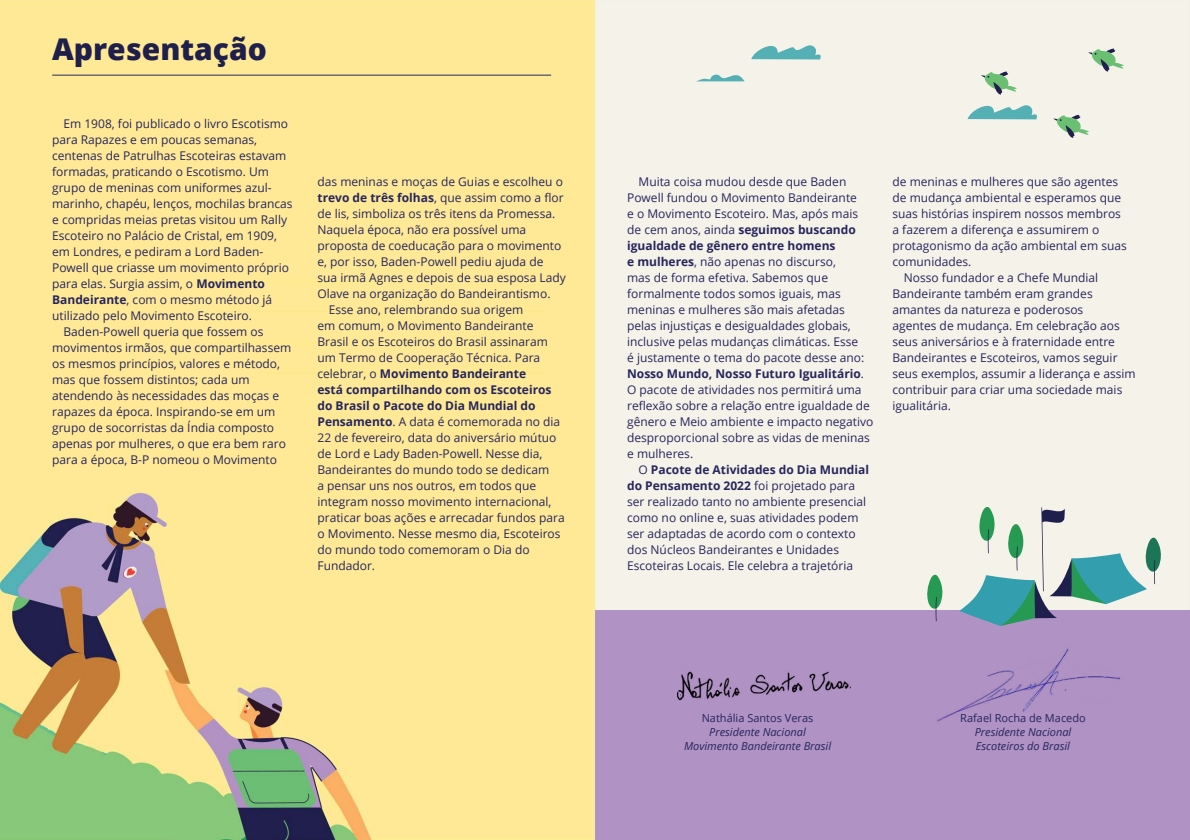
<style>
.page{position:relative;width:1190px;height:840px;background:#fff}
.page>*{position:absolute;margin:0;border:0;box-sizing:border-box;transform-origin:0 0}
.t1{font:800 30px "Open Sans";color:#1e1f4b}
.t2{font:12px/16px "Open Sans";color:#26265c}
.t3{font:700 12px "Open Sans";color:#26265c}
.t4{font:italic 11px/14px "Open Sans";color:#26265c;text-align:center}
.t5{font:11px "Open Sans";color:#26265c}
.s1{font-weight:700}
.s2{font-weight:400}
</style>
<div class="page">
<img style="left:0;top:0;width:1190px;height:840px">
<hr style="left:52px;top:75px;width:499px;height:1px;background:#29265e">
<div style="left:595px;top:610px;width:595px;height:230px;background:#b092c4"></div>
<img style="left:937px;top:648px;width:183px;height:74px">
<svg style="left:927px;top:574px;width:16px;height:47px"></svg>
<svg style="left:959px;top:507px;width:202px;height:119px;background:#b0c8c7"></svg>
<svg style="left:1053px;top:115px;width:36px;height:23px"></svg>
<svg style="left:980px;top:72px;width:37px;height:23px"></svg>
<svg style="left:1088px;top:49px;width:36px;height:23px"></svg>
<svg style="left:967px;top:105px;width:70px;height:14px"></svg>
<svg style="left:751px;top:45px;width:70px;height:14px"></svg>
<svg style="left:694px;top:74px;width:51px;height:8px"></svg>
<img style="left:677px;top:671px;width:173px;height:30px">
<h1 class="t1" style="left:52px;top:26px;width:216px">Apresentação</h1>
<p class="t2" style="left:64px;top:116px;width:226px">Em 1908, foi publicado o livro Escotismo</p>
<p class="t2" style="left:52px;top:132px;width:207px">para Rapazes e em poucas semanas,</p>
<p class="t2" style="left:52px;top:148px;width:236px">centenas de Patrulhas Escoteiras estavam</p>
<p class="t2" style="left:52px;top:164px;width:218px">formadas, praticando o Escotismo. Um</p>
<p class="t2" style="left:52px;top:180px;width:221px">grupo de meninas com uniformes azul-</p>
<p class="t2" style="left:52px;top:196px;width:242px">marinho, chapéu, lenços, mochilas brancas</p>
<p class="t2" style="left:52px;top:212px;width:236px">e compridas meias pretas visitou um Rally</p>
<p class="t2" style="left:52px;top:228px;width:226px">Escoteiro no Palácio de Cristal, em 1909,</p>
<p class="t2" style="left:52px;top:244px;width:213px">em Londres, e pediram a Lord Baden-</p>
<p class="t2" style="left:52px;top:260px;width:238px">Powell que criasse um movimento próprio</p>
<p class="t2" style="left:52px;top:276px;width:214px">para elas. Surgia assim, o <span class="s1">Movimento</span></p>
<p class="t2" style="left:52px;top:292px;width:222px"><span class="s1">Bandeirante</span>, com o mesmo método já</p>
<p class="t2" style="left:52px;top:308px;width:201px">utilizado pelo Movimento Escoteiro.</p>
<p class="t2" style="left:64px;top:324px;width:202px">Baden-Powell queria que fossem os</p>
<p class="t2" style="left:52px;top:340px;width:241px">movimentos irmãos, que compartilhassem</p>
<p class="t2" style="left:52px;top:356px;width:230px">os mesmos princípios, valores e método,</p>
<p class="t2" style="left:52px;top:372px;width:199px">mas que fossem distintos; cada um</p>
<p class="t2" style="left:52px;top:388px;width:228px">atendendo às necessidades das moças e</p>
<p class="t2" style="left:52px;top:404px;width:225px">rapazes da época. Inspirando-se em um</p>
<p class="t2" style="left:52px;top:420px;width:223px">grupo de socorristas da Índia composto</p>
<p class="t2" style="left:52px;top:435px;width:235px">apenas por mulheres, o que era bem raro</p>
<p class="t2" style="left:52px;top:451px;width:226px">para a época, B-P nomeou o Movimento</p>
<p class="t2" style="left:317px;top:173px;width:247px">das meninas e moças de Guias e escolheu o</p>
<p class="t2" style="left:317px;top:189px;width:248px"><span class="s1">trevo de três folhas</span>, que assim como a flor</p>
<p class="t2" style="left:317px;top:205px;width:239px">de lis, simboliza os três itens da Promessa.</p>
<p class="t2" style="left:317px;top:221px;width:210px">Naquela época, não era possível uma</p>
<p class="t2" style="left:317px;top:237px;width:245px">proposta de coeducação para o movimento</p>
<p class="t2" style="left:317px;top:253px;width:227px">e, por isso, Baden-Powell pediu ajuda de</p>
<p class="t2" style="left:317px;top:269px;width:250px">sua irmã Agnes e depois de sua esposa Lady</p>
<p class="t2" style="left:317px;top:285px;width:235px">Olave na organização do Bandeirantismo.</p>
<p class="t2" style="left:329px;top:301px;width:196px">Esse ano, relembrando sua origem</p>
<p class="t2" style="left:317px;top:317px;width:217px">em comum, o Movimento Bandeirante</p>
<p class="t2" style="left:317px;top:333px;width:232px">Brasil e os Escoteiros do Brasil assinaram</p>
<p class="t2" style="left:317px;top:349px;width:224px">um Termo de Cooperação Técnica. Para</p>
<p class="t3" style="left:317px;top:365px;width:210px"><span class="s2">celebrar, o</span> Movimento Bandeirante</p>
<p class="t3" style="left:317px;top:381px;width:236px">está compartilhando com os Escoteiros</p>
<p class="t3" style="left:317px;top:397px;width:220px">do Brasil o Pacote do Dia Mundial do</p>
<p class="t2" style="left:317px;top:413px;width:244px"><span class="s1">Pensamento</span>. A data é comemorada no dia</p>
<p class="t2" style="left:317px;top:429px;width:241px">22 de fevereiro, data do aniversário mútuo</p>
<p class="t2" style="left:317px;top:445px;width:227px">de Lord e Lady Baden-Powell. Nesse dia,</p>
<p class="t2" style="left:317px;top:461px;width:233px">Bandeirantes do mundo todo se dedicam</p>
<p class="t2" style="left:317px;top:477px;width:220px">a pensar uns nos outros, em todos que</p>
<p class="t2" style="left:317px;top:493px;width:235px">integram nosso movimento internacional,</p>
<p class="t2" style="left:317px;top:509px;width:249px">praticar boas ações e arrecadar fundos para</p>
<p class="t2" style="left:317px;top:525px;width:245px">o Movimento. Nesse mesmo dia, Escoteiros</p>
<p class="t2" style="left:317px;top:541px;width:214px">do mundo todo comemoram o Dia do</p>
<p class="t2" style="left:317px;top:557px;width:59px">Fundador.</p>
<p class="t2" style="left:627px;top:173px;width:248px;text-indent:11px">Muita coisa mudou desde que Baden Powell fundou o Movimento Bandeirante<br>e o Movimento Escoteiro. Mas, após mais de cem anos, ainda <span class="s1">seguimos buscando igualdade de gênero entre homens<br>e mulheres</span>, não apenas no discurso,<br>mas de forma efetiva. Sabemos que formalmente todos somos iguais, mas meninas e mulheres são mais afetadas pelas injustiças e desigualdades globais, inclusive pelas mudanças climáticas. Esse<br>é justamente o tema do pacote desse ano:<br><span class="s1">Nosso Mundo, Nosso Futuro Igualitário</span>.<br>O pacote de atividades nos permitirá uma reflexão sobre a relação entre igualdade de gênero e Meio ambiente e impacto negativo desproporcional sobre as vidas de meninas e mulheres.</p>
<p class="t2" style="left:627px;top:461px;width:243px;text-indent:11px">O <span class="s1">Pacote de Atividades do Dia Mundial do Pensamento 2022</span> foi projetado para ser realizado tanto no ambiente presencial como no online e, suas atividades podem ser adaptadas de acordo com o contexto dos Núcleos Bandeirantes e Unidades Escoteiras Locais. Ele celebra a trajetória</p>
<p class="t2" style="left:892px;top:173px;width:227px">de meninas e mulheres que são agentes</p>
<p class="t2" style="left:892px;top:189px;width:230px">de mudança ambiental e esperamos que</p>
<p class="t2" style="left:892px;top:205px;width:230px">suas histórias inspirem nossos membros</p>
<p class="t2" style="left:892px;top:221px;width:208px">a fazerem a diferença e assumirem o</p>
<p class="t2" style="left:892px;top:237px;width:236px">protagonismo da ação ambiental em suas</p>
<p class="t2" style="left:892px;top:253px;width:80px">comunidades.</p>
<p class="t2" style="left:904px;top:269px;width:196px">Nosso fundador e a Chefe Mundial</p>
<p class="t2" style="left:892px;top:285px;width:202px">Bandeirante também eram grandes</p>
<p class="t2" style="left:892px;top:301px;width:192px">amantes da natureza e poderosos</p>
<p class="t2" style="left:892px;top:317px;width:229px">agentes de mudança. Em celebração aos</p>
<p class="t2" style="left:892px;top:333px;width:224px">seus aniversários e à fraternidade entre</p>
<p class="t2" style="left:892px;top:349px;width:227px">Bandeirantes e Escoteiros, vamos seguir</p>
<p class="t2" style="left:892px;top:365px;width:245px">seus exemplos, assumir a liderança e assim</p>
<p class="t2" style="left:892px;top:381px;width:231px">contribuir para criar uma sociedade mais</p>
<p class="t2" style="left:892px;top:397px;width:60px">igualitária.</p>
<p class="t5" style="left:702px;top:710px;width:113px">Nathália Santos Veras</p>
<p class="t4" style="left:684px;top:725px;width:149px">Presidente Nacional<br>Movimento Bandeirante Brasil</p>
<p class="t5" style="left:960px;top:710px;width:127px">Rafael Rocha de Macedo</p>
<p class="t4" style="left:975px;top:725px;width:98px;text-align:left">Presidente Nacional<br>Escoteiros do Brasil</p>
</div>
